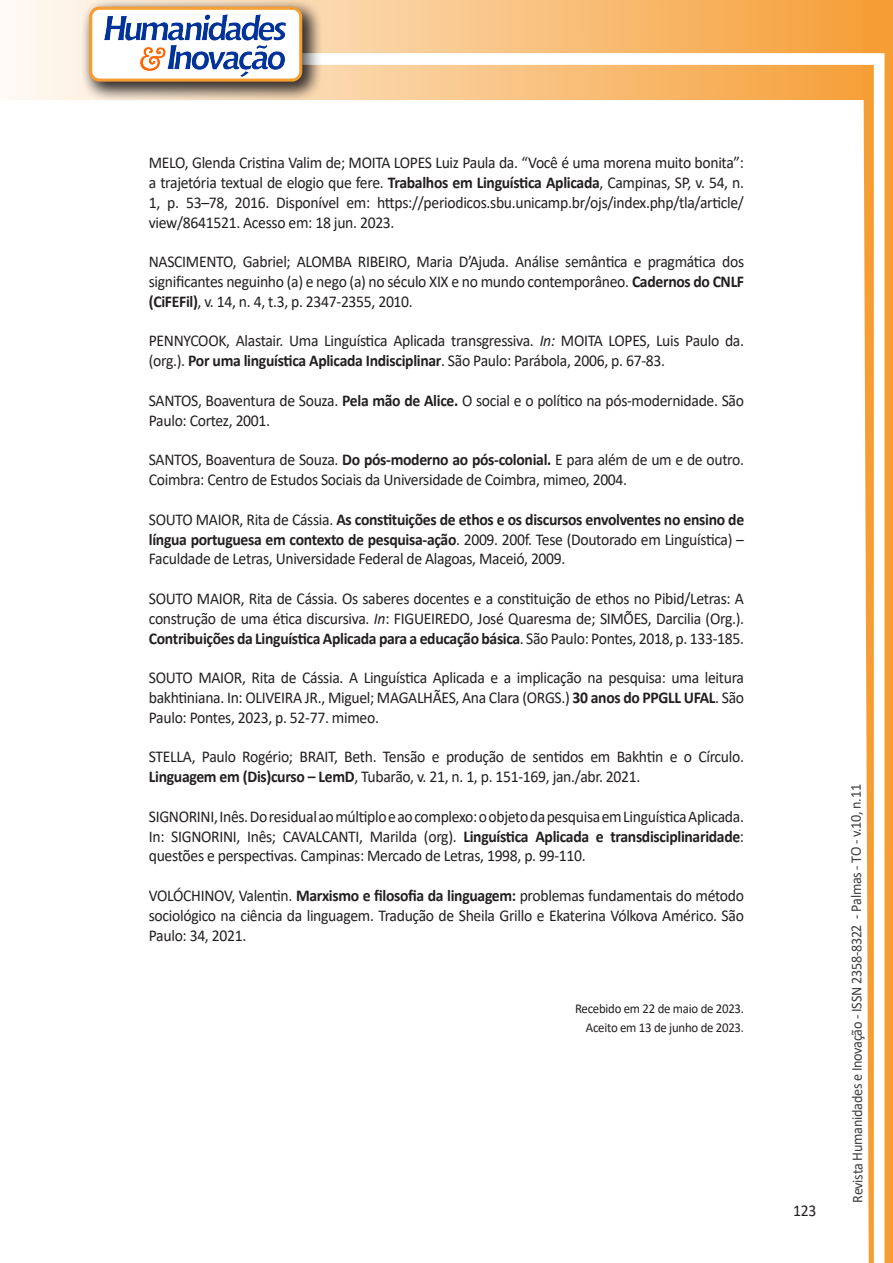
<style>
.page{position:relative;width:893px;height:1263px;background:#fff}
.page>*{position:absolute;margin:0;border:0;box-sizing:border-box;transform-origin:0 0}
.texto{font:16.5px/19.8px "Calibri";letter-spacing:-.02em;color:#231f20;text-align:justify;scale:.95 1}
.t1{font:15px "Calibri";letter-spacing:-.025em;color:#3e3e3f;scale:.95 1}
.texto-2{font:13.5px "Calibri";letter-spacing:-.02em;color:#231f20;scale:.95 1}
.s1{font-weight:700}
.s2{font-style:italic}
</style>
<div class="page">
<svg style="left:5px;top:0;width:858px;height:100px;background:#f9c484"></svg>
<div style="left:302px;top:53px;width:582px;height:12px;background:#fff;border:2px solid #fff"></div>
<svg style="left:863px;top:0;width:30px;height:1263px"></svg>
<div style="left:81px;top:0;width:241px;height:102px;background:#231f20;opacity:.75"></div>
<div style="left:91px;top:8px;width:210px;height:72px;background:#fff;border-radius:9px"></div>
<img style="left:104px;top:14px;width:181px;height:62px">
<div style="left:89px;top:7px;width:213px;height:75px;border:3px solid #f69e34;border-radius:9px"></div>
<p class="texto" style="left:149px;top:152px;width:628px">MELO, Glenda Cristina Valim de; MOITA LOPES Luiz Paula da. “Você é uma morena muito bonita”: a trajetória textual de elogio que fere. <span class="s1">Trabalhos em Linguística Aplicada</span>, Campinas, SP, v. 54, n.<br>1, p. 53–78, 2016. Disponível em: https://periodicos.sbu.unicamp.br/ojs/index.php/tla/article/ view/8641521. Acesso em: 18 jun. 2023.</p>
<p class="texto" style="left:149px;top:251px;width:628px">NASCIMENTO, Gabriel; ALOMBA RIBEIRO, Maria D’Ajuda. Análise semântica e pragmática dos significantes neguinho (a) e nego (a) no século XIX e no mundo contemporâneo. <span class="s1">Cadernos do CNLF (CiFEFil)</span>, v. 14, n. 4, t.3, p. 2347-2355, 2010.</p>
<p class="texto" style="left:149px;top:331px;width:628px">PENNYCOOK, Alastair. Uma Linguística Aplicada transgressiva. <span class="s2">In:</span> MOITA LOPES, Luis Paulo da. (org.). <span class="s1">Por uma linguística Aplicada Indisciplinar</span>. São Paulo: Parábola, 2006, p. 67-83.</p>
<p class="texto" style="left:149px;top:390px;width:628px">SANTOS, Boaventura de Souza. <span class="s1">Pela mão de Alice.</span> O social e o político na pós-modernidade. São<br>Paulo: Cortez, 2001.</p>
<p class="texto" style="left:149px;top:449px;width:628px">SANTOS, Boaventura de Souza. <span class="s1">Do pós-moderno ao pós-colonial.</span> E para além de um e de outro.<br>Coimbra: Centro de Estudos Sociais da Universidade de Coimbra, mimeo, 2004.</p>
<p class="texto" style="left:149px;top:509px;width:628px">SOUTO MAIOR, Rita de Cássia. <span class="s1">As constituições de ethos e os discursos envolventes no ensino de língua portuguesa em contexto de pesquisa-ação</span>. 2009. 200f. Tese (Doutorado em Linguística) – Faculdade de Letras, Universidade Federal de Alagoas, Maceió, 2009.</p>
<p class="texto" style="left:149px;top:588px;width:628px">SOUTO MAIOR, Rita de Cássia. Os saberes docentes e a constituição de ethos no Pibid/Letras: A construção de uma ética discursiva. <span class="s2">In</span>: FIGUEIREDO, José Quaresma de; SIMÕES, Darcilia (Org.).<br><span class="s1">Contribuições da Linguística Aplicada para a educação básica</span>. São Paulo: Pontes, 2018, p. 133-185.</p>
<p class="texto" style="left:149px;top:667px;width:628px">SOUTO MAIOR, Rita de Cássia. A Linguística Aplicada e a implicação na pesquisa: uma leitura bakhtiniana. In: OLIVEIRA JR., Miguel; MAGALHÃES, Ana Clara (ORGS.) <span class="s1">30 anos do PPGLL UFAL</span>. São Paulo: Pontes, 2023, p. 52-77. mimeo.</p>
<p class="texto" style="left:149px;top:746px;width:628px">STELLA, Paulo Rogério; BRAIT, Beth. Tensão e produção de sentidos em Bakhtin e o Círculo.<br><span class="s1">Linguagem em (Dis)curso – LemD</span>, Tubarão, v. 21, n. 1, p. 151-169, jan./abr. 2021.</p>
<p class="texto" style="left:149px;top:806px;width:628px">SIGNORINI, Inês. Do residual ao múltiplo e ao complexo: o objeto da pesquisa em Linguística Aplicada.<br>In: SIGNORINI, Inês; CAVALCANTI, Marilda (org). <span class="s1">Linguística Aplicada e transdisciplinaridade</span>: questões e perspectivas. Campinas: Mercado de Letras, 1998, p. 99-110.</p>
<p class="texto" style="left:149px;top:885px;width:628px">VOLÓCHINOV, Valentin. <span class="s1">Marxismo e filosofia da linguagem:</span> problemas fundamentais do método sociológico na ciência da linguagem. Tradução de Sheila Grillo e Ekaterina Vólkova Américo. São Paulo: 34, 2021.</p>
<p class="texto-2" style="left:575px;top:999px;width:179px">Recebido em 22 de maio de 2023.</p>
<p class="texto-2" style="left:586px;top:1018px;width:168px">Aceito em 13 de junho de 2023.</p>
<p class="texto" style="left:793px;top:1200px;width:26px">123</p>
<p class="t1" style="left:846px;top:1203px;width:442px;rotate:-90deg">Revista Humanidades e Inovação - ISSN 2358-8322 - Palmas - TO - v.10, n.11</p>
</div>
